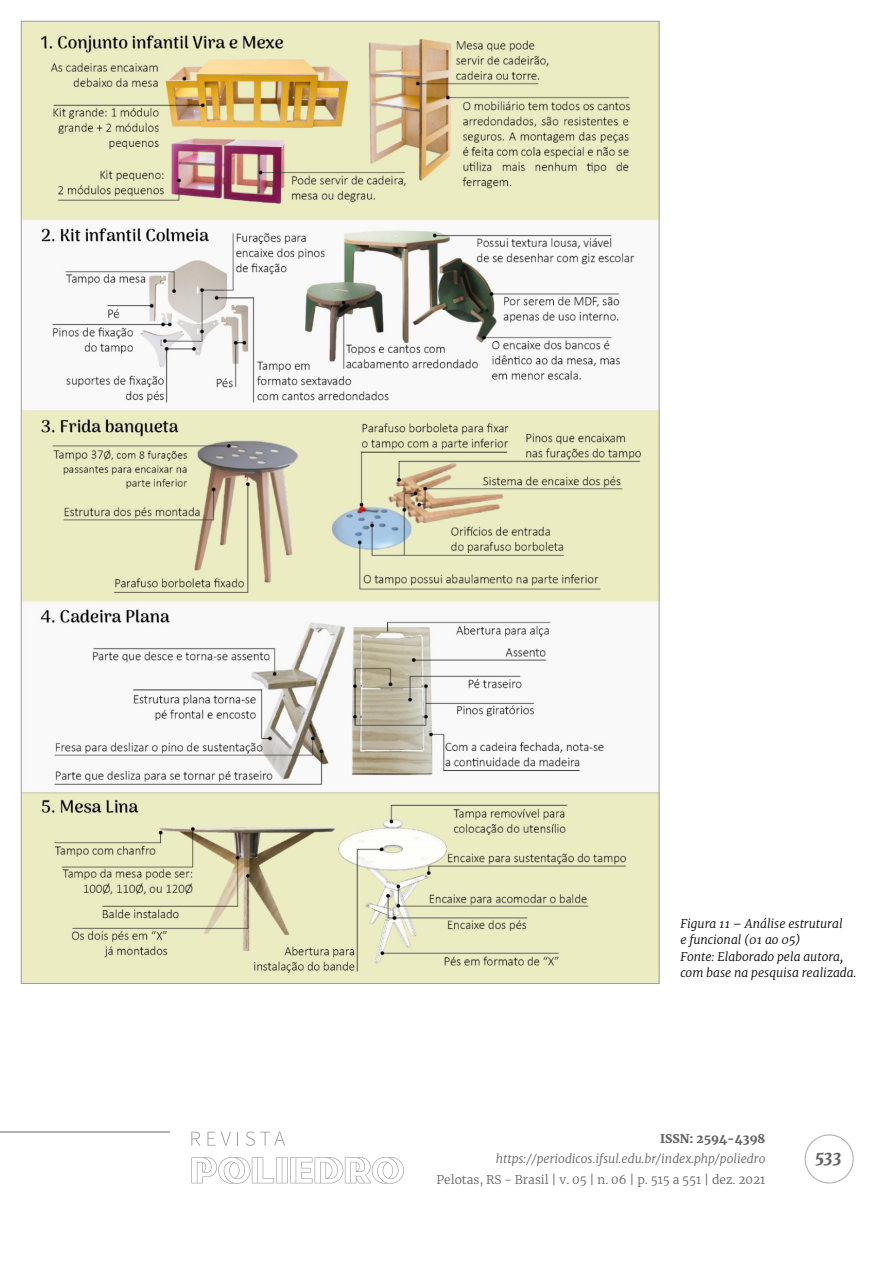
<style>
.page{position:relative;width:893px;height:1263px;background:#fff}
.page>*{position:absolute;margin:0;border:0;box-sizing:border-box;transform-origin:0 0}
.t1{font:italic 900 16.5px "Merriweather";color:#646363}
.t2{font:italic 300 12px/16.5px "Merriweather";color:#000}
.t3{font:italic 300 12px "Merriweather";color:#646363}
.t4{font:300 12px "Merriweather";color:#646363}
.t5{font:900 12px "Merriweather";color:#646363}
</style>
<div class="page">
<div style="left:805px;top:1134px;width:49px;height:49px;border:1px solid #b3b2b2;border-radius:50%"></div>
<svg style="left:191px;top:1157px;width:213px;height:27px"></svg>
<svg style="left:191px;top:1132px;width:9px;height:14px"></svg>
<svg style="left:207px;top:1132px;width:8px;height:14px"></svg>
<svg style="left:221px;top:1132px;width:10px;height:14px"></svg>
<svg style="left:237px;top:1132px;width:1px;height:14px"></svg>
<svg style="left:246px;top:1131px;width:39px;height:15px"></svg>
<hr style="left:0;top:1131px;width:170px;height:1px;background:#b3b2b2">
<img style="left:23px;top:23px;width:634px;height:959px">
<p class="t2" style="left:680px;top:915px;width:178px">Figura 11 – Análise estrutural<br>e funcional (01 ao 05)<br>Fonte: Elaborado pela autora, com base na pesquisa realizada.</p>
<p class="t5" style="left:660px;top:1130px;width:107px">ISSN: 2594-4398</p>
<p class="t3" style="left:496px;top:1151px;width:271px">https://periodicos.ifsul.edu.br/index.php/poliedro</p>
<p class="t4" style="left:437px;top:1171px;width:330px">Pelotas, RS - Brasil | v. 05 | n. 06 | p. 515 a 551 | dez. 2021</p>
<h1 class="t1" style="left:815px;top:1146px;width:28px">533</h1>
</div>
